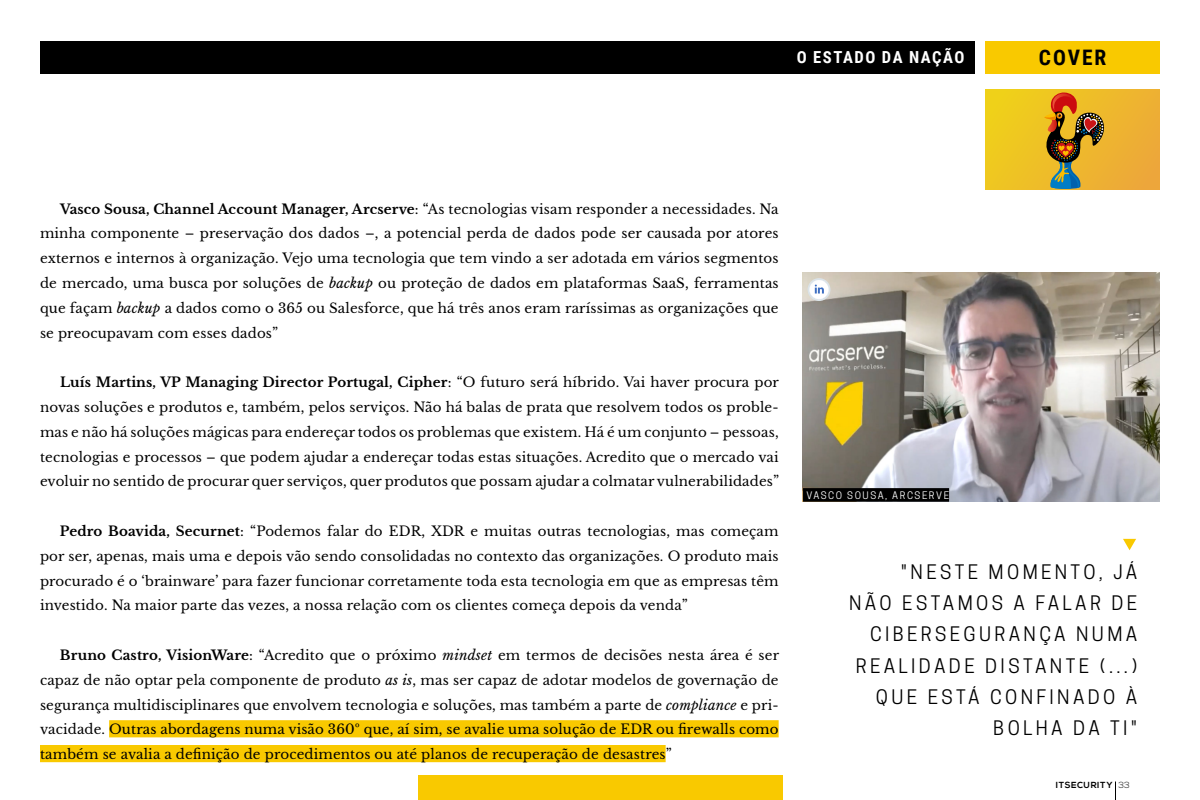
<style>
.page{position:relative;width:1200px;height:800px;background:#fff}
.page>*{position:absolute;margin:0;border:0;box-sizing:border-box;transform-origin:0 0}
.t1{font:700 21.36px "Roboto Condensed";letter-spacing:.095em;color:#000}
.t2{font:18.8px/31.2px "Cooper Hewitt";letter-spacing:.18em;color:#000;text-align:right}
.t3{font:700 16.6px "Roboto Condensed";letter-spacing:.095em;color:#fff}
.t4{font:13.44px/24.8px "Libre Baskerville";letter-spacing:.01em;color:#000;text-align:justify}
.t5{font:9.76px "Cooper Hewitt";letter-spacing:.16em;color:#fff}
.t6{font:700 8.8px "Nexa";letter-spacing:.06em;color:#000}
.s1{font-weight:700}
.s2{font-style:italic}
.s3{font-weight:300}
</style>
<div class="page">
<div style="left:109px;top:720px;width:670px;height:17px;background:#f9c900"></div>
<div style="left:40px;top:745px;width:626px;height:17px;background:#f9c900"></div>
<svg style="left:985px;top:90px;width:175px;height:99px;background:#eebc29"></svg>
<svg style="left:1042px;top:92px;width:64px;height:97px;background:#af842e"></svg>
<img style="left:803px;top:272px;width:357px;height:230px">
<div style="left:803px;top:488px;width:146px;height:14px;background:#000"></div>
<svg style="left:1123px;top:539px;width:13px;height:11px"></svg>
<svg style="left:1115px;top:782px;width:1px;height:18px"></svg>
<div style="left:40px;top:41px;width:934px;height:32px;background:#000"></div>
<div style="left:985px;top:41px;width:175px;height:32px;background:#f9c900"></div>
<div style="left:418px;top:775px;width:364px;height:25px;background:#f9c900"></div>
<div style="left:808px;top:278px;width:22px;height:23px;background:#dbe3e8;border-radius:50%"></div>
<svg style="left:809px;top:280px;width:20px;height:19px"></svg>
<p class="t3" style="left:797px;top:46px;width:169px">O ESTADO DA NAÇÃO</p>
<h1 class="t1" style="left:1039px;top:43px;width:69px">COVER</h1>
<p class="t4" style="left:40px;top:196px;width:740px;text-indent:20px"><span class="s1">Vasco Sousa, Channel Account Manager, Arcserve</span>: “As tecnologias visam responder a necessidades. Na minha componente – preservação dos dados –, a potencial perda de dados pode ser causada por atores externos e internos à organização. Vejo uma tecnologia que tem vindo a ser adotada em vários segmentos de mercado, uma busca por soluções de <span class="s2">backup</span> ou proteção de dados em plataformas SaaS, ferramentas que façam <span class="s2">backup</span> a dados como o 365 ou Salesforce, que há três anos eram raríssimas as organizações que se preocupavam com esses dados”</p>
<p class="t4" style="left:40px;top:370px;width:741px;text-indent:20px"><span class="s1">Luís Martins, VP Managing Director Portugal, Cipher</span>: “O futuro será híbrido. Vai haver procura por novas soluções e produtos e, também, pelos serviços. Não há balas de prata que resolvem todos os proble&shy;mas e não há soluções mágicas para endereçar todos os problemas que existem. Há é um conjunto – pessoas, tecnologias e processos – que podem ajudar a endereçar todas estas situações. Acredito que o mercado vai evoluir no sentido de procurar quer serviços, quer produtos que possam ajudar a colmatar vulnerabilidades”</p>
<p class="t4" style="left:40px;top:519px;width:740px;text-indent:20px"><span class="s1">Pedro Boavida, Securnet</span>: “Podemos falar do EDR, XDR e muitas outras tecnologias, mas começam por ser, apenas, mais uma e depois vão sendo consolidadas no contexto das organizações. O produto mais procurado é o ‘brainware’ para fazer funcionar corretamente toda esta tecnologia em que as empresas têm investido. Na maior parte das vezes, a nossa relação com os clientes começa depois da venda”</p>
<p class="t4" style="left:40px;top:643px;width:741px;text-indent:20px"><span class="s1">Bruno Castro, VisionWare</span>: “Acredito que o próximo <span class="s2">mindset</span> em termos de decisões nesta área é ser capaz de não optar pela componente de produto <span class="s2">as is</span>, mas ser capaz de adotar modelos de governação de segurança multidisciplinares que envolvem tecnologia e soluções, mas também a parte de <span class="s2">compliance</span> e pri&shy;vacidade. Outras abordagens numa visão 360º que, aí sim, se avalie uma solução de EDR ou firewalls como também se avalia a definição de procedimentos ou até planos de recuperação de desastres”</p>
<p class="t5" style="left:806px;top:489px;width:144px">VASCO SOUSA, ARCSERVE</p>
<h2 class="t2" style="left:849px;top:556px;width:290px">"NESTE MOMENTO, JÁ<br>NÃO ESTAMOS A FALAR DE<br>CIBERSEGURANÇA NUMA<br>REALIDADE DISTANTE (...)<br>QUE ESTÁ CONFINADO À<br>BOLHA DA TI"</h2>
<p class="t6" style="left:1056px;top:780px;width:75px">ITSECURITY <span class="s3">33</span></p>
</div>
